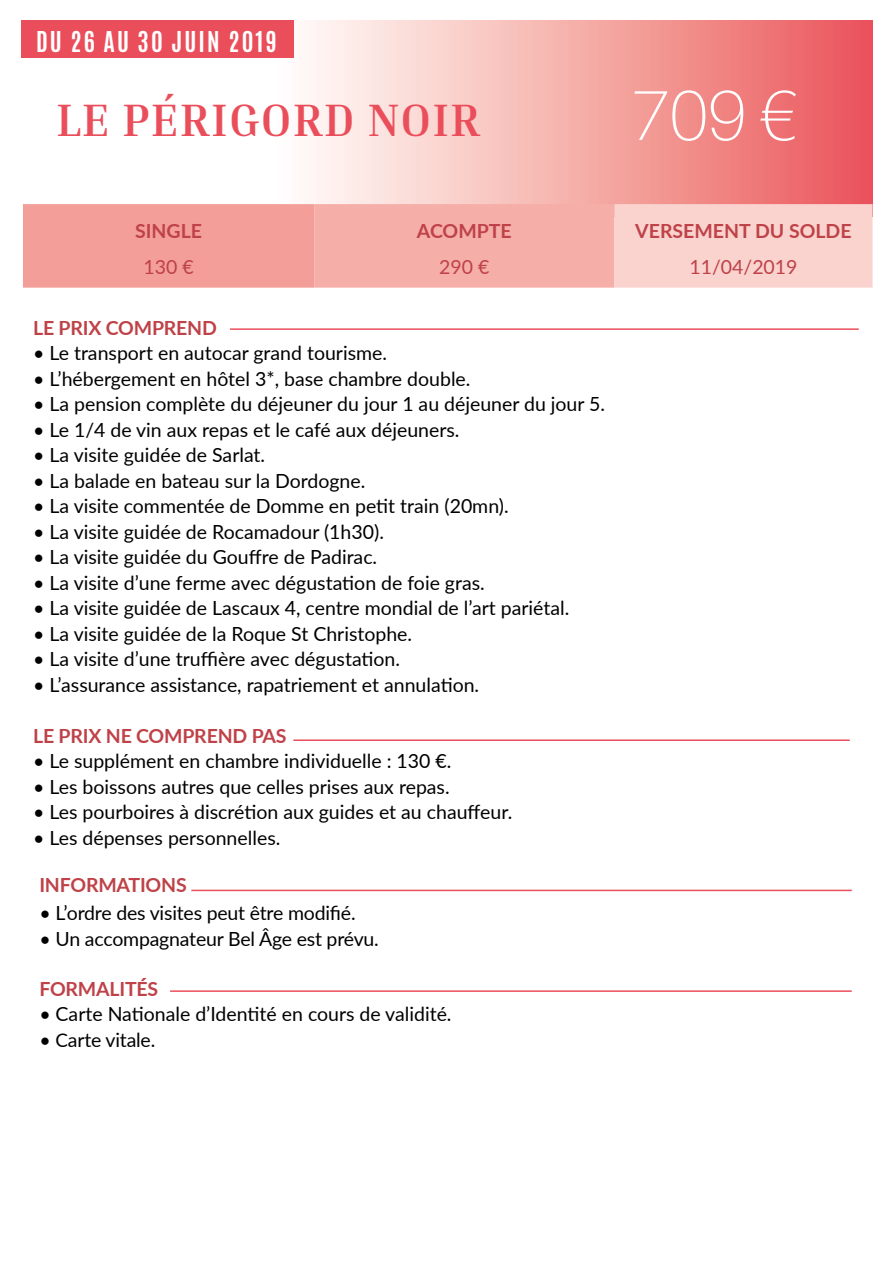
<style>
.page{position:relative;width:893px;height:1263px;background:#fff}
.page>*{position:absolute;margin:0;border:0;box-sizing:border-box;transform-origin:0 0}
.t1{font:100 70.5px "Aileron";color:#fff}
.t2{font:700 46.5px "Inria Serif";letter-spacing:.02em;color:#ea4e5b}
.t3{font:700 24px "Antonio";letter-spacing:.09em;color:#fff}
.t4{font:19.5px "Lato";color:#000}
.t5{font:700 19.5px "Lato";letter-spacing:-.01em;color:#be4248}
.t6{font:19.5px "Lato";color:#be4248}
.s1{font-size:18.75px}
</style>
<div class="page">
<div style="left:270px;top:20px;width:603px;height:196px;background:linear-gradient(to right,#fff,#ea5758)"></div>
<div style="left:21px;top:20px;width:272px;height:38px;background:#ea4e5b"></div>
<svg style="left:23px;top:204px;width:850px;height:84px"></svg>
<hr style="left:230px;top:328px;width:629px;height:2px;background:#ea4e5b">
<hr style="left:293px;top:739px;width:557px;height:2px;background:#ea4e5b">
<hr style="left:191px;top:890px;width:661px;height:1px;background:#ea4e5b">
<hr style="left:170px;top:990px;width:682px;height:2px;background:#ea4e5b">
<p class="t3" style="left:36px;top:23px;width:242px">DU 26 AU 30 JUIN 2019</p>
<h2 class="t2" style="left:56px;top:91px;width:426px">LE PÉRIGORD NOIR</h2>
<h1 class="t1" style="left:631px;top:77px;width:168px">709 €</h1>
<p class="t5" style="left:135px;top:217px;width:68px">SINGLE</p>
<p class="t5" style="left:417px;top:217px;width:96px">ACOMPTE</p>
<p class="t5" style="left:635px;top:217px;width:218px">VERSEMENT DU SOLDE</p>
<p class="t6" style="left:143px;top:253px;width:52px">130 €</p>
<p class="t6" style="left:439px;top:253px;width:52px">290 €</p>
<p class="t6" style="left:689px;top:253px;width:110px">11/04/2019</p>
<p class="t5" style="left:33px;top:313px;width:185px">LE PRIX COMPREND</p>
<p class="t4" style="left:33px;top:339px;width:355px">• Le transport en autocar grand tourisme.</p>
<p class="t4" style="left:33px;top:365px;width:439px">• L’hébergement en hôtel 3*, base chambre double.</p>
<p class="t4" style="left:33px;top:390px;width:573px">• La pension complète du déjeuner du jour 1 au déjeuner du jour 5.</p>
<p class="t4" style="left:33px;top:416px;width:428px">• Le 1/4 de vin aux repas et le café aux déjeuners.</p>
<p class="t4" style="left:33px;top:441px;width:234px">• La visite guidée de Sarlat.</p>
<p class="t4" style="left:33px;top:467px;width:334px">• La balade en bateau sur la Dordogne.</p>
<p class="t4" style="left:33px;top:492px;width:477px">• La visite commentée de Domme en petit train (20mn).</p>
<p class="t4" style="left:33px;top:518px;width:352px">• La visite guidée de Rocamadour (1h30).</p>
<p class="t4" style="left:33px;top:543px;width:346px">• La visite guidée du Gouffre de Padirac.</p>
<p class="t4" style="left:33px;top:569px;width:453px">• La visite d’une ferme avec dégustation de foie gras.</p>
<p class="t4" style="left:33px;top:594px;width:538px">• La visite guidée de Lascaux 4, centre mondial de l’art pariétal.</p>
<p class="t4" style="left:33px;top:620px;width:380px">• La visite guidée de la Roque St Christophe.</p>
<p class="t4" style="left:33px;top:645px;width:368px">• La visite d’une truffière avec dégustation.</p>
<p class="t4" style="left:33px;top:671px;width:448px">• L’assurance assistance, rapatriement et annulation.</p>
<p class="t5" style="left:33px;top:721px;width:255px">LE PRIX NE COMPREND PAS</p>
<p class="t4" style="left:33px;top:747px;width:420px">• Le supplément en chambre individuelle : 130 €.</p>
<p class="t4" style="left:33px;top:773px;width:418px">• Les boissons autres que celles prises aux repas.</p>
<p class="t4" style="left:33px;top:798px;width:481px">• Les pourboires à discrétion aux guides et au chauffeur.</p>
<p class="t4" style="left:33px;top:824px;width:249px">• Les dépenses personnelles.</p>
<p class="t5" style="left:39px;top:870px;width:149px">INFORMATIONS</p>
<p class="t4" style="left:39px;top:899px;width:318px">• L’ordre des visites peut être modifié.</p>
<p class="t4" style="left:39px;top:925px;width:341px">• Un accompagnateur Bel Âge est prévu.</p>
<p class="t5" style="left:39px;top:974px;width:120px">FORMALITÉS</p>
<p class="t4" style="left:39px;top:1000px;width:414px">• Carte Nationale d’Identité en cours de validité.</p>
<p class="t4" style="left:39px;top:1026px;width:117px">• <span class="s1">C</span>arte vitale.</p>
</div>
